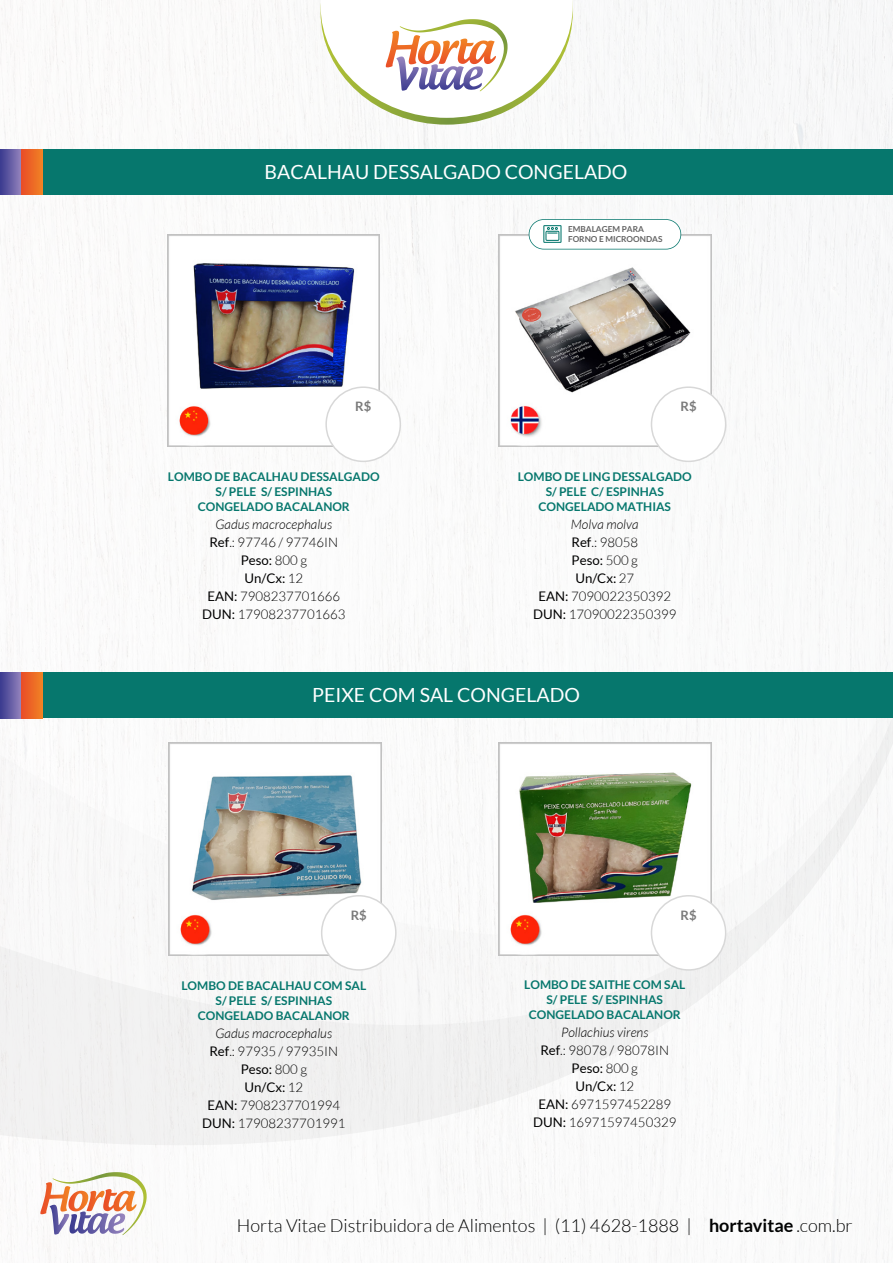
<style>
.page{position:relative;width:893px;height:1263px;background:#fff}
.page>*{position:absolute;margin:0;border:0;box-sizing:border-box;transform-origin:0 0}
.t1{font:19.5px "Lato";color:#fff}
.t2{font:300 18px "Lato";color:#010202}
.t3{font:300 13.2px/18px "Lato";color:#000;text-align:center}
.t4{font:700 13.05px "Lato";color:#7a7a7a}
.t5{font:700 12px/15px "Lato";color:#06776d;text-align:center}
.t6{font:700 8.25px/9.9px "Lato";color:#636363}
.s1{font-style:italic}
.s2{font-weight:400}
.s3{font-weight:700}
</style>
<div class="page">
<svg style="left:0;top:651px;width:893px;height:494px"></svg>
<svg style="left:40px;top:1172px;width:107px;height:63px"></svg>
<div style="left:0;top:149px;width:893px;height:46px;background:#06776d"></div>
<svg style="left:0;top:149px;width:21px;height:46px"></svg>
<div style="left:21px;top:149px;width:22px;height:46px;background:linear-gradient(to right,#e94b27,#f08024)"></div>
<div style="left:0;top:672px;width:893px;height:46px;background:#06776d"></div>
<svg style="left:0;top:672px;width:21px;height:46px"></svg>
<div style="left:21px;top:672px;width:22px;height:46px;background:linear-gradient(to right,#e94b27,#f08024)"></div>
<svg style="left:321px;top:0;width:252px;height:125px"></svg>
<img style="left:499px;top:234px;width:212px;height:213px">
<img style="left:169px;top:743px;width:212px;height:212px">
<img style="left:499px;top:743px;width:212px;height:212px">
<svg style="left:529px;top:219px;width:152px;height:30px"></svg>
<img style="left:167px;top:234px;width:213px;height:213px">
<div style="left:326px;top:387px;width:74px;height:74px;background:#fff;border-radius:50%"></div>
<div style="left:325px;top:386px;width:76px;height:76px;border:2px solid #d8d8d8;border-radius:50%"></div>
<div style="left:651px;top:387px;width:75px;height:74px;background:#fff;border-radius:50%"></div>
<div style="left:651px;top:386px;width:75px;height:76px;border:2px solid #d8d8d8;border-radius:50%"></div>
<div style="left:322px;top:896px;width:74px;height:74px;background:#fff;border-radius:50%"></div>
<div style="left:321px;top:895px;width:76px;height:76px;border:2px solid #d8d8d8;border-radius:50%"></div>
<div style="left:651px;top:896px;width:75px;height:74px;background:#fff;border-radius:50%"></div>
<div style="left:651px;top:895px;width:75px;height:76px;border:2px solid #d8d8d8;border-radius:50%"></div>
<h1 class="t1" style="left:265px;top:161px;width:364px">BACALHAU DESSALGADO CONGELADO</h1>
<p class="t6" style="left:568px;top:224px;width:96px">EMBALAGEM PARA<br>FORNO E MICROONDAS</p>
<p class="t4" style="left:355px;top:399px;width:18px">R$</p>
<p class="t4" style="left:680px;top:399px;width:18px">R$</p>
<p class="t5" style="left:168px;top:469px;width:213px">LOMBO DE BACALHAU DESSALGADO<br>S/ PELE S/ ESPINHAS<br>CONGELADO BACALANOR</p>
<p class="t3" style="left:202px;top:515px;width:145px"><span class="s1">Gadus macrocephalus<br></span><span class="s2">Ref</span>.: 97746 / 97746IN<br><span class="s2">Peso:</span> 800 g<br><span class="s2">Un/Cx:</span> 12<br><span class="s2">EAN:</span> 7908237701666<br><span class="s2">DUN:</span> 17908237701663</p>
<p class="t5" style="left:518px;top:469px;width:176px">LOMBO DE LING DESSALGADO<br>S/ PELE C/ ESPINHAS<br>CONGELADO MATHIAS</p>
<p class="t3" style="left:533px;top:515px;width:145px"><span class="s1">Molva molva<br></span><span class="s2">Ref</span>.: 98058<br><span class="s2">Peso:</span> 500 g<br><span class="s2">Un/Cx:</span> 27<br><span class="s2">EAN:</span> 7090022350392<br><span class="s2">DUN:</span> 17090022350399</p>
<h1 class="t1" style="left:312px;top:684px;width:269px">PEIXE COM SAL CONGELADO</h1>
<p class="t4" style="left:351px;top:907px;width:18px">R$</p>
<p class="t4" style="left:680px;top:907px;width:18px">R$</p>
<p class="t5" style="left:181px;top:977px;width:186px">LOMBO DE BACALHAU COM SAL<br>S/ PELE S/ ESPINHAS<br>CONGELADO BACALANOR</p>
<p class="t3" style="left:202px;top:1024px;width:145px"><span class="s1">Gadus macrocephalus<br></span><span class="s2">Ref</span>.: 97935 / 97935IN<br><span class="s2">Peso:</span> 800 g<br><span class="s2">Un/Cx:</span> 12<br><span class="s2">EAN:</span> 7908237701994<br><span class="s2">DUN:</span> 17908237701991</p>
<p class="t5" style="left:524px;top:977px;width:163px">LOMBO DE SAITHE COM SAL<br>S/ PELE S/ ESPINHAS<br>CONGELADO BACALANOR</p>
<p class="t3" style="left:533px;top:1024px;width:145px"><span class="s1">Pollachius virens<br></span><span class="s2">Ref</span>.: 98078 / 98078IN<br><span class="s2">Peso:</span> 800 g<br><span class="s2">Un/Cx:</span> 12<br><span class="s2">EAN:</span> 6971597452289<br><span class="s2">DUN:</span> 16971597450329</p>
<h2 class="t2" style="left:237px;top:1216px;width:617px">Horta Vitae Distribuidora de Alimentos | (11) 4628-1888 | <span class="s3">hortavitae</span> .com.br</h2>
</div>
